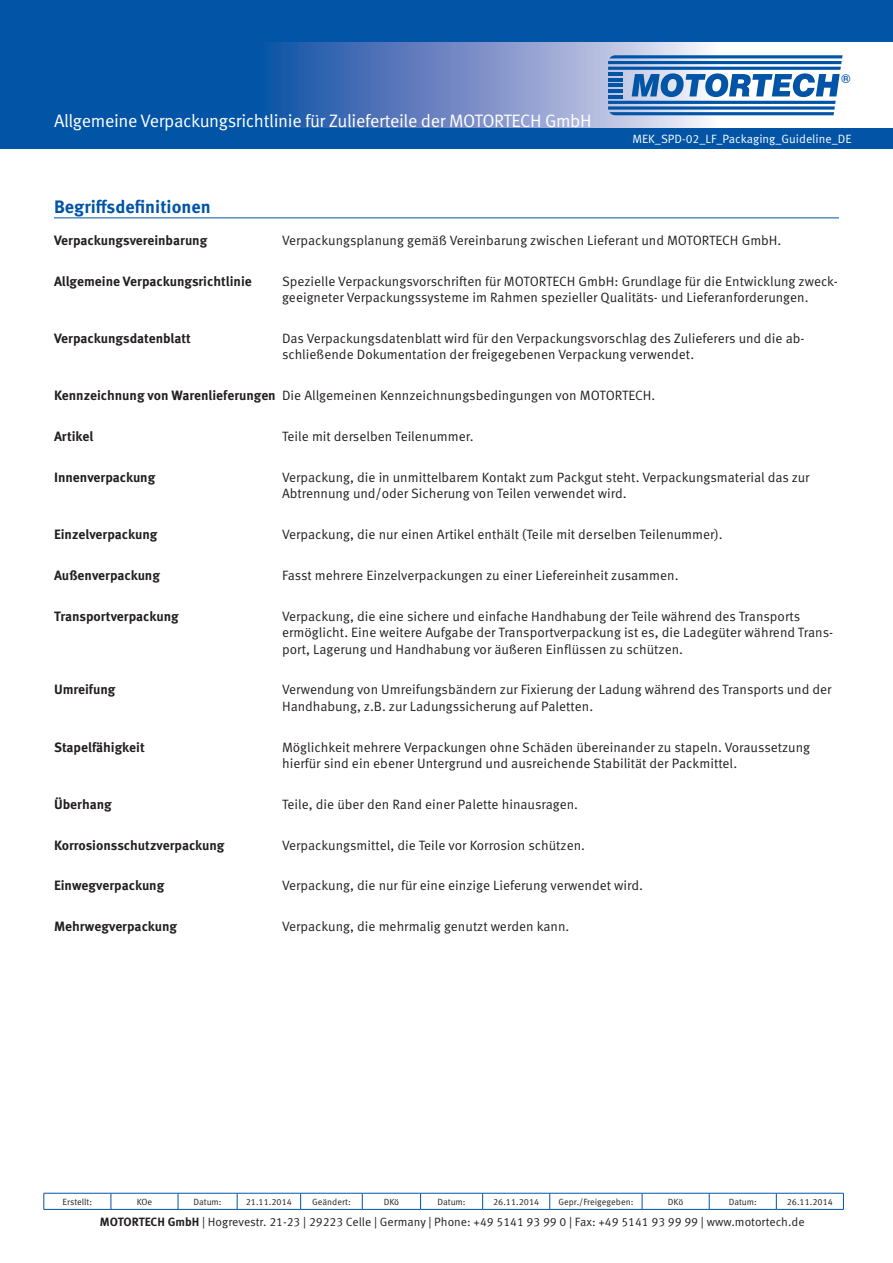
<style>
.page{position:relative;width:893px;height:1263px;background:#fff}
.page>*{position:absolute;margin:0;border:0;box-sizing:border-box;transform-origin:0 0}
.t1{font:18px "Meta Pro Norm";letter-spacing:-.02em;color:#fff}
.t2{font:700 18px "Meta Pro";color:#0154a6}
.t3{font:13.5px/16.2px "Meta Pro Norm";color:#231f20}
.t4{font:700 13.5px "Meta Pro";color:#231f20}
.t5{font:700 12.9px "Eurostile";color:#0154a6}
.t6{font:12px "Meta Pro Norm";color:#231f20}
.t7{font:12px "Meta Pro Norm";color:#fff}
.t8{font:9px "Meta Pro Norm";color:#231f20}
.s1{font-family:"Meta Pro";font-weight:700}
</style>
<div class="page">
<div style="left:0;top:0;width:893px;height:149px;background:#0154a6"></div>
<svg style="left:269px;top:43px;width:624px;height:85px;background:#869dce"></svg>
<svg style="left:44px;top:1193px;width:800px;height:16px"></svg>
<hr style="left:44px;top:1209px;width:67px;height:1px;background:#0154a6">
<hr style="left:111px;top:1209px;width:67px;height:1px;background:#0154a6">
<hr style="left:178px;top:1209px;width:59px;height:1px;background:#0154a6">
<hr style="left:237px;top:1209px;width:64px;height:1px;background:#0154a6">
<hr style="left:301px;top:1209px;width:61px;height:1px;background:#0154a6">
<hr style="left:362px;top:1209px;width:59px;height:1px;background:#0154a6">
<hr style="left:421px;top:1209px;width:62px;height:1px;background:#0154a6">
<hr style="left:483px;top:1209px;width:67px;height:1px;background:#0154a6">
<hr style="left:550px;top:1209px;width:92px;height:1px;background:#0154a6">
<hr style="left:642px;top:1209px;width:67px;height:1px;background:#0154a6">
<hr style="left:709px;top:1209px;width:67px;height:1px;background:#0154a6">
<hr style="left:776px;top:1209px;width:68px;height:1px;background:#0154a6">
<hr style="left:608px;top:67px;width:233px;height:3px;background:#0154a6">
<svg style="left:608px;top:42px;width:255px;height:23px"></svg>
<hr style="left:608px;top:72px;width:15px;height:3px;background:#0154a6">
<svg style="left:608px;top:73px;width:232px;height:42px"></svg>
<hr style="left:54px;top:218px;width:785px;height:1px;background:#0154a6">
<h1 class="t1" style="left:54px;top:108px;width:539px">Allgemeine Verpackungsrichtlinie für Zulieferteile der MOTORTECH GmbH</h1>
<p class="t5" style="left:841px;top:71px;width:11px">®</p>
<p class="t7" style="left:632px;top:129px;width:221px">MEK_SPD-02_LF_Packaging_Guideline_DE</p>
<h1 class="t2" style="left:54px;top:193px;width:158px">Begriffsdefinitionen</h1>
<p class="t4" style="left:54px;top:230px;width:155px">Verpackungsvereinbarung</p>
<p class="t3" style="left:282px;top:232px;width:501px">Verpackungsplanung gemäß Vereinbarung zwischen Lieferant und MOTORTECH GmbH.</p>
<p class="t4" style="left:54px;top:271px;width:199px">Allgemeine Verpackungsrichtlinie</p>
<p class="t3" style="left:282px;top:272px;width:557px">Spezielle Verpackungsvorschriften für MOTORTECH GmbH: Grundlage für die Entwicklung zweck&shy;geeigneter Verpackungssysteme im Rahmen spezieller Qualitäts- und Lieferanforderungen.</p>
<p class="t4" style="left:54px;top:328px;width:138px">Verpackungsdatenblatt</p>
<p class="t3" style="left:282px;top:330px;width:524px">Das Verpackungsdatenblatt wird für den Verpackungsvorschlag des Zulieferers und die ab&shy;schließende Dokumentation der freigegebenen Verpackung verwendet.</p>
<p class="t3" style="left:54px;top:387px;width:603px"><span class="s1">Kennzeichnung von Warenlieferungen</span> Die Allgemeinen Kennzeichnungsbedingungen von MOTORTECH.</p>
<p class="t4" style="left:54px;top:426px;width:41px">Artikel</p>
<p class="t3" style="left:282px;top:428px;width:193px">Teile mit derselben Teilenummer.</p>
<p class="t4" style="left:54px;top:467px;width:103px">Innenverpackung</p>
<p class="t3" style="left:282px;top:468px;width:529px">Verpackung, die in unmittelbarem Kontakt zum Packgut steht. Verpackungsmaterial das zur<br>Abtrennung und/oder Sicherung von Teilen verwendet wird.</p>
<p class="t4" style="left:54px;top:524px;width:105px">Einzelverpackung</p>
<p class="t3" style="left:282px;top:526px;width:442px">Verpackung, die nur einen Artikel enthält (Teile mit derselben Teilenummer).</p>
<p class="t4" style="left:54px;top:565px;width:108px">Außenverpackung</p>
<p class="t3" style="left:282px;top:566px;width:398px">Fasst mehrere Einzelverpackungen zu einer Liefereinheit zusammen.</p>
<p class="t4" style="left:54px;top:606px;width:126px">Transportverpackung</p>
<p class="t3" style="left:282px;top:607px;width:553px">Verpackung, die eine sichere und einfache Handhabung der Teile während des Transports ermöglicht. Eine weitere Aufgabe der Transportverpackung ist es, die Ladegüter während Trans&shy;port, Lagerung und Handhabung vor äußeren Einflüssen zu schützen.</p>
<p class="t4" style="left:54px;top:679px;width:63px">Umreifung</p>
<p class="t3" style="left:282px;top:681px;width:551px">Verwendung von Umreifungsbändern zur Fixierung der Ladung während des Transports und der<br>Handhabung, z.B. zur Ladungssicherung auf Paletten.</p>
<p class="t4" style="left:54px;top:736px;width:92px">Stapelfähigkeit</p>
<p class="t3" style="left:282px;top:738px;width:530px">Möglichkeit mehrere Verpackungen ohne Schäden übereinander zu stapeln. Voraussetzung hierfür sind ein ebener Untergrund und ausreichende Stabilität der Packmittel.</p>
<p class="t4" style="left:54px;top:793px;width:59px">Überhang</p>
<p class="t3" style="left:282px;top:795px;width:298px">Teile, die über den Rand einer Palette hinausragen.</p>
<p class="t4" style="left:54px;top:834px;width:172px">Korrosionsschutzverpackung</p>
<p class="t3" style="left:282px;top:836px;width:305px">Verpackungsmittel, die Teile vor Korrosion schützen.</p>
<p class="t4" style="left:54px;top:875px;width:112px">Einwegverpackung</p>
<p class="t3" style="left:282px;top:877px;width:362px">Verpackung, die nur für eine einzige Lieferung verwendet wird.</p>
<p class="t4" style="left:54px;top:916px;width:125px">Mehrwegverpackung</p>
<p class="t3" style="left:282px;top:918px;width:289px">Verpackung, die mehrmalig genutzt werden kann.</p>
<p class="t8" style="left:62px;top:1195px;width:31px">Erstellt:</p>
<p class="t8" style="left:137px;top:1195px;width:17px">KOe</p>
<p class="t8" style="left:194px;top:1195px;width:30px">Datum:</p>
<p class="t8" style="left:246px;top:1195px;width:48px">21.11.2014</p>
<p class="t8" style="left:312px;top:1195px;width:40px">Geändert:</p>
<p class="t8" style="left:384px;top:1195px;width:17px">DKö</p>
<p class="t8" style="left:437px;top:1195px;width:30px">Datum:</p>
<p class="t8" style="left:493px;top:1195px;width:48px">26.11.2014</p>
<p class="t8" style="left:558px;top:1195px;width:77px">Gepr./Freigegeben:</p>
<p class="t8" style="left:668px;top:1195px;width:17px">DKö</p>
<p class="t8" style="left:729px;top:1195px;width:30px">Datum:</p>
<p class="t8" style="left:787px;top:1195px;width:48px">26.11.2014</p>
<p class="t6" style="left:100px;top:1213px;width:706px"><span class="s1">MOTORTECH GmbH</span> | Hogrevestr. 21-23 | 29223 Celle | Germany | Phone: +49 5141 93 99 0 | Fax: +49 5141 93 99 99 | www.motortech.de</p>
</div>
